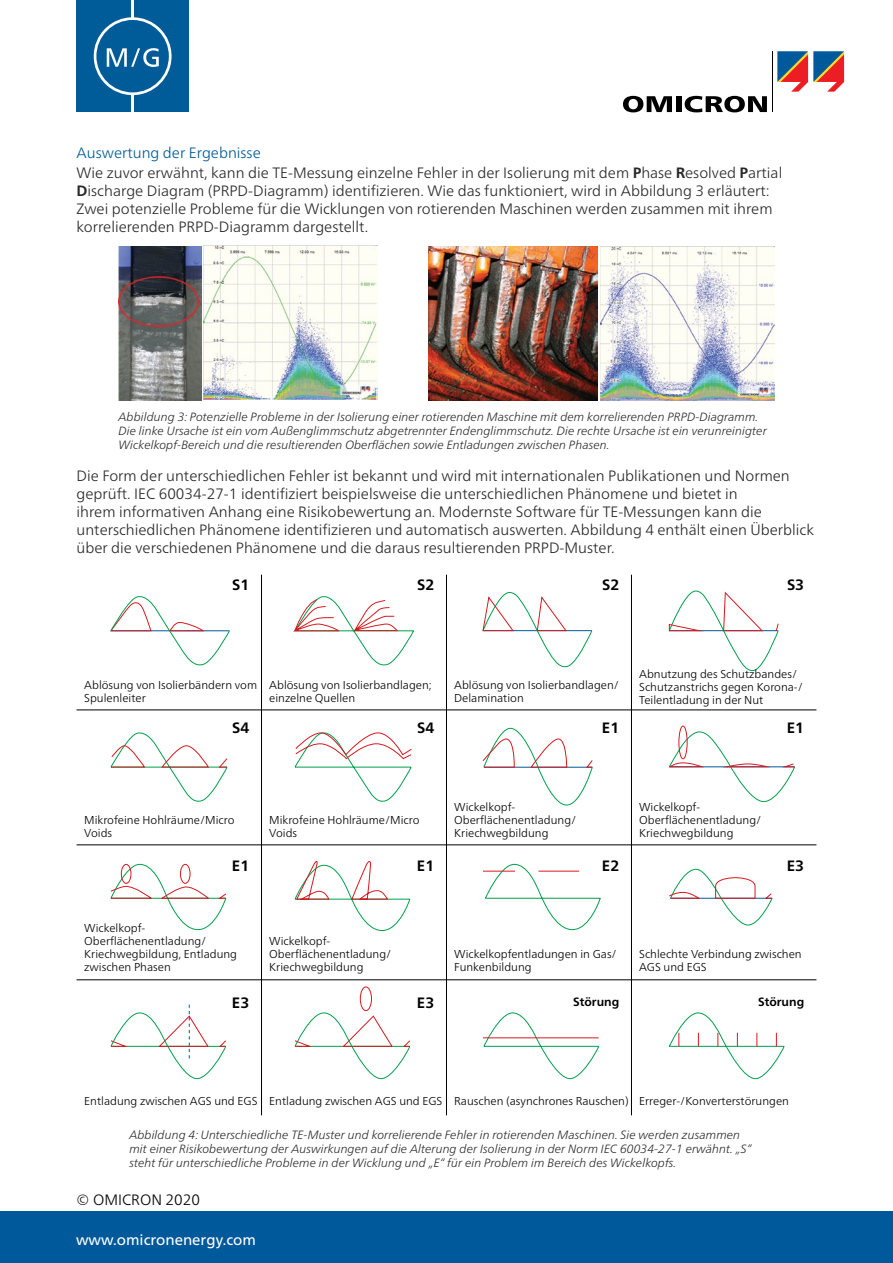
<style>
.page{position:relative;width:893px;height:1263px;background:#fff}
.page>*{position:absolute;margin:0;border:0;box-sizing:border-box;transform-origin:0 0}
.t1{font:300 15px/18px "Frutiger Neue LTW1 G";color:#292829}
.t2{font:700 15px "Frutiger Neue LTW1 G";color:#000}
.t3{font:300 15px "Frutiger Neue LTW1 G";color:#00599a}
.t4{font:15px "Frutiger Neue LTW1 G";color:#fff}
.t5{font:300 15px "Frutiger Neue LTW1 G";color:#000}
.t6{font:italic 300 12px/14.4px "Frutiger Neue LTW1 G";color:#292829}
.t7{font:700 12px "Frutiger Neue LTW1 G";color:#000}
.t8{font:300 11.4px/12.9px "Frutiger Neue LTW1 G";color:#000}
.s1{font-weight:700}
</style>
<div class="page">
<svg style="left:623px;top:96px;width:49px;height:16px"></svg>
<div style="left:676px;top:96px;width:5px;height:16px;background:#000"></div>
<svg style="left:685px;top:96px;width:82px;height:16px"></svg>
<hr style="left:772px;top:51px;width:1px;height:61px;background:#000">
<svg style="left:777px;top:51px;width:67px;height:41px"></svg>
<div style="left:77px;top:0;width:112px;height:112px;background:#005c98"></div>
<hr style="left:131px;top:94px;width:3px;height:18px;background:#fff">
<svg style="left:94px;top:17px;width:78px;height:78px"></svg>
<hr style="left:131px;top:0;width:3px;height:19px;background:#fff">
<img style="left:119px;top:246px;width:82px;height:154px">
<img style="left:204px;top:246px;width:174px;height:154px">
<img style="left:429px;top:246px;width:168px;height:155px">
<img style="left:601px;top:246px;width:173px;height:155px">
<hr style="left:77px;top:709px;width:739px;height:1px;background:#000">
<hr style="left:77px;top:844px;width:739px;height:1px;background:#000">
<hr style="left:77px;top:979px;width:739px;height:1px;background:#000">
<hr style="left:261px;top:575px;width:1px;height:540px;background:#000">
<hr style="left:446px;top:575px;width:1px;height:540px;background:#000">
<hr style="left:631px;top:575px;width:1px;height:540px;background:#000">
<svg style="left:110px;top:596px;width:304px;height:483px"></svg>
<svg style="left:294px;top:599px;width:104px;height:32px"></svg>
<svg style="left:294px;top:726px;width:118px;height:78px"></svg>
<svg style="left:294px;top:860px;width:117px;height:71px"></svg>
<svg style="left:294px;top:1012px;width:117px;height:67px"></svg>
<div style="left:360px;top:986px;width:12px;height:25px;border:1px solid #d71920;border-radius:50%"></div>
<svg style="left:482px;top:592px;width:110px;height:76px"></svg>
<svg style="left:482px;top:728px;width:111px;height:78px"></svg>
<svg style="left:485px;top:864px;width:116px;height:66px"></svg>
<hr style="left:483px;top:871px;width:32px;height:1px;background:#d71920">
<hr style="left:538px;top:871px;width:41px;height:1px;background:#d71920">
<svg style="left:483px;top:1012px;width:116px;height:67px"></svg>
<hr style="left:483px;top:1037px;width:116px;height:1px;background:#d71920">
<svg style="left:669px;top:590px;width:110px;height:82px"></svg>
<svg style="left:669px;top:725px;width:126px;height:77px"></svg>
<svg style="left:669px;top:868px;width:104px;height:58px"></svg>
<svg style="left:669px;top:1012px;width:116px;height:67px"></svg>
<div style="left:0;top:1212px;width:893px;height:51px;background:#00599a"></div>
<p class="t3" style="left:77px;top:144px;width:186px">Auswertung der Ergebnisse</p>
<p class="t1" style="left:77px;top:164px;width:707px">Wie zuvor erwähnt, kann die TE-Messung einzelne Fehler in der Isolierung mit dem <span class="s1">P</span>hase <span class="s1">R</span>esolved <span class="s1">P</span>artial <span class="s1">D</span>ischarge Diagram (PRPD-Diagramm) identifizieren. Wie das funktioniert, wird in Abbildung 3 erläutert:<br>Zwei potenzielle Probleme für die Wicklungen von rotierenden Maschinen werden zusammen mit ihrem korrelierenden PRPD-Diagramm dargestellt.</p>
<p class="t6" style="left:119px;top:409px;width:650px">Abbildung 3: Potenzielle Probleme in der Isolierung einer rotierenden Maschine mit dem korrelierenden PRPD-Diagramm.<br>Die linke Ursache ist ein vom Außenglimmschutz abgetrennter Endenglimmschutz. Die rechte Ursache ist ein verunreinigter<br>Wickelkopf-Bereich und die resultierenden Oberflächen sowie Entladungen zwischen Phasen.</p>
<p class="t1" style="left:77px;top:466px;width:739px">Die Form der unterschiedlichen Fehler ist bekannt und wird mit internationalen Publikationen und Normen geprüft. IEC 60034-27-1 identifiziert beispielsweise die unterschiedlichen Phänomene und bietet in<br>ihrem informativen Anhang eine Risikobewertung an. Modernste Software für TE-Messungen kann die unterschiedlichen Phänomene identifizieren und automatisch auswerten. Abbildung 4 enthält einen Überblick über die verschiedenen Phänomene und die daraus resultierenden PRPD-Muster.</p>
<p class="t2" style="left:232px;top:576px;width:19px">S1</p>
<p class="t2" style="left:417px;top:576px;width:19px">S2</p>
<p class="t2" style="left:602px;top:576px;width:19px">S2</p>
<p class="t2" style="left:787px;top:576px;width:19px">S3</p>
<p class="t8" style="left:84px;top:679px;width:174px">Ablösung von Isolierbändern vom<br>Spulenleiter</p>
<p class="t8" style="left:269px;top:679px;width:164px">Ablösung von Isolierbandlagen; einzelne Quellen</p>
<p class="t8" style="left:454px;top:679px;width:166px">Ablösung von Isolierbandlagen/<br>Delamination</p>
<p class="t8" style="left:639px;top:667px;width:165px">Abnutzung des Schutzbandes/<br>Schutzanstrichs gegen Korona-/<br>Teilentladung in der Nut</p>
<p class="t2" style="left:232px;top:719px;width:19px">S4</p>
<p class="t2" style="left:417px;top:719px;width:19px">S4</p>
<p class="t2" style="left:602px;top:719px;width:19px">E1</p>
<p class="t2" style="left:787px;top:719px;width:19px">E1</p>
<p class="t8" style="left:84px;top:813px;width:152px">Mikrofeine Hohlräume/Micro<br>Voids</p>
<p class="t8" style="left:269px;top:813px;width:152px">Mikrofeine Hohlräume/Micro<br>Voids</p>
<p class="t8" style="left:454px;top:800px;width:124px">Wickelkopf-<br>Oberflächenentladung/<br>Kriechwegbildung</p>
<p class="t8" style="left:639px;top:800px;width:124px">Wickelkopf-<br>Oberflächenentladung/<br>Kriechwegbildung</p>
<p class="t2" style="left:232px;top:856px;width:19px">E1</p>
<p class="t2" style="left:417px;top:856px;width:19px">E1</p>
<p class="t2" style="left:602px;top:856px;width:19px">E2</p>
<p class="t2" style="left:787px;top:856px;width:19px">E3</p>
<p class="t8" style="left:84px;top:922px;width:154px">Wickelkopf-<br>Oberflächenentladung/<br>Kriechwegbildung, Entladung zwischen Phasen</p>
<p class="t8" style="left:269px;top:935px;width:124px">Wickelkopf-<br>Oberflächenentladung/<br>Kriechwegbildung</p>
<p class="t8" style="left:454px;top:947px;width:164px">Wickelkopfentladungen in Gas/<br>Funkenbildung</p>
<p class="t8" style="left:639px;top:947px;width:164px">Schlechte Verbindung zwischen<br>AGS und EGS</p>
<p class="t2" style="left:232px;top:994px;width:19px">E3</p>
<p class="t2" style="left:417px;top:994px;width:19px">E3</p>
<p class="t7" style="left:573px;top:994px;width:48px">Störung</p>
<p class="t7" style="left:758px;top:994px;width:48px">Störung</p>
<p class="t8" style="left:454px;top:1095px;width:176px">Rauschen (asynchrones Rauschen)</p>
<p class="t8" style="left:84px;top:1095px;width:175px">Entladung zwischen AGS und EGS</p>
<p class="t8" style="left:269px;top:1095px;width:175px">Entladung zwischen AGS und EGS</p>
<p class="t8" style="left:639px;top:1095px;width:151px">Erreger-/Konverterstörungen</p>
<p class="t6" style="left:129px;top:1127px;width:624px">Abbildung 4: Unterschiedliche TE-Muster und korrelierende Fehler in rotierenden Maschinen. Sie werden zusammen mit einer Risikobewertung der Auswirkungen auf die Alterung der Isolierung in der Norm IEC 60034-27-1 erwähnt. „S“ steht für unterschiedliche Probleme in der Wicklung und „E“ für ein Problem im Bereich des Wickelkopfs.</p>
<p class="t5" style="left:76px;top:1190px;width:125px">© OMICRON 2020</p>
<p class="t4" style="left:76px;top:1229px;width:181px">www.omicronenergy.com</p>
</div>
